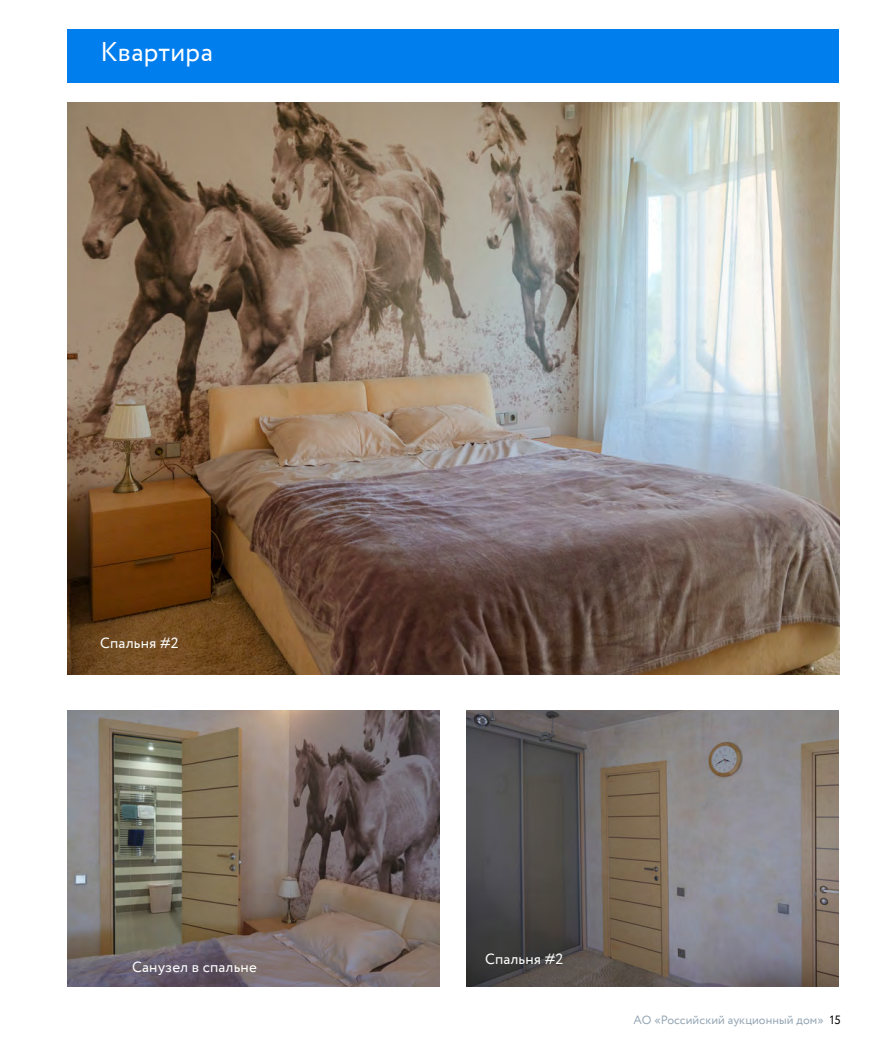
<style>
.page{position:relative;width:893px;height:1063px;background:#fff}
.page>*{position:absolute;margin:0;border:0;box-sizing:border-box;transform-origin:0 0}
.t1{font:27px "Circe";letter-spacing:.015em;color:#fff}
.t2{font:15px "Circe";letter-spacing:.01em;color:#fdfefc}
.t3{font:12px "Circe";letter-spacing:.005em;color:#96a7b5}
.s1{color:#000}
</style>
<div class="page">
<div style="left:67px;top:30px;width:772px;height:53px;background:#007eee"></div>
<img style="left:68px;top:711px;width:372px;height:275px">
<img style="left:68px;top:102px;width:771px;height:572px">
<img style="left:467px;top:711px;width:372px;height:275px">
<h1 class="t1" style="left:100px;top:34px;width:114px">Квартира</h1>
<p class="t2" style="left:100px;top:633px;width:80px">Спальня #2</p>
<p class="t2" style="left:132px;top:957px;width:126px">Санузел в спальне</p>
<p class="t2" style="left:485px;top:949px;width:80px">Спальня #2</p>
<p class="t3" style="left:634px;top:1012px;width:208px">АО «Российский аукционный дом» <span class="s1">15</span></p>
</div>
